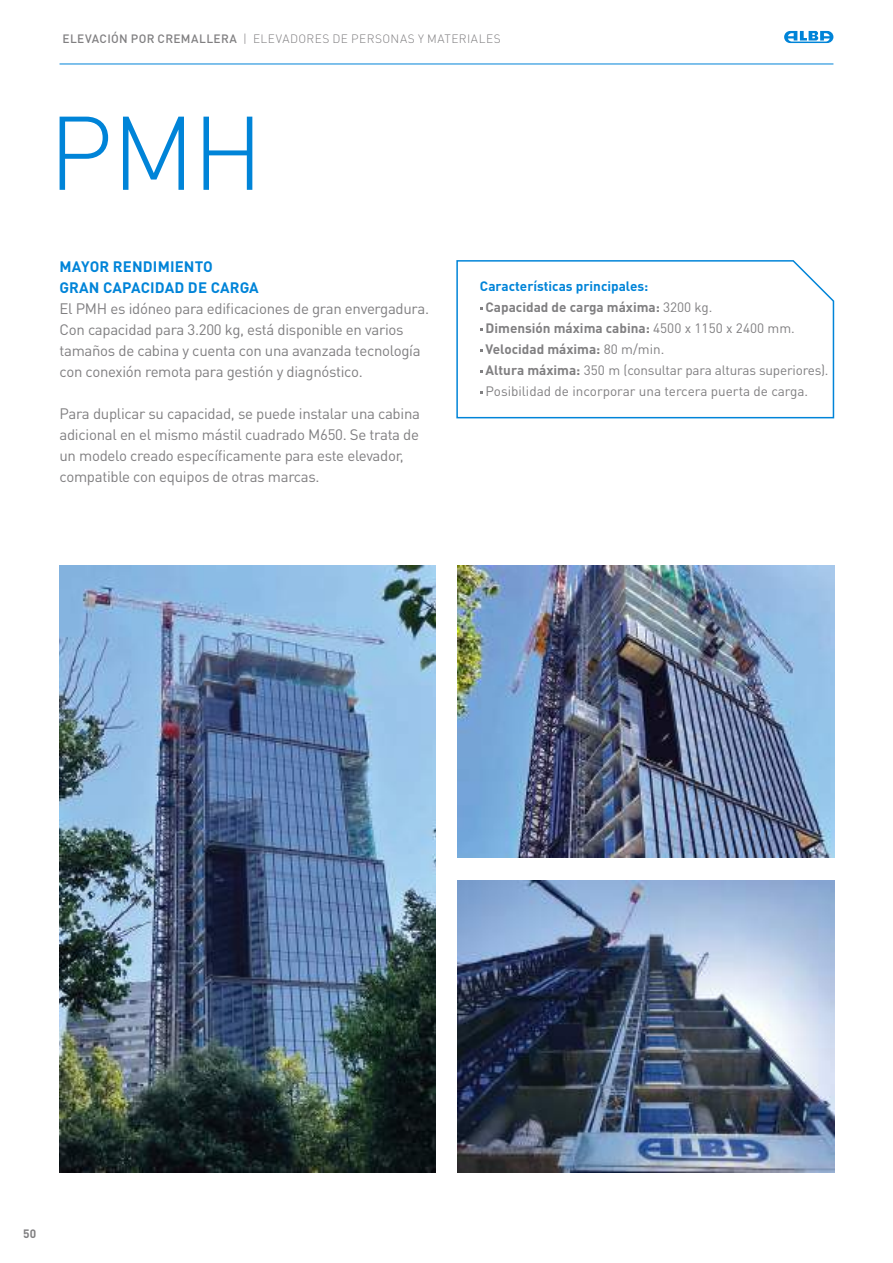
<style>
.page{position:relative;width:893px;height:1263px;background:#fff}
.page>*{position:absolute;margin:0;border:0;box-sizing:border-box;transform-origin:0 0}
.t1{font:300 102.75px "DIN Pro";color:#0084d8}
.t2{font:15px/21px "DIN Pro";letter-spacing:-.02em;color:#807f81}
.t3{font:700 15px/21px "DIN Pro";letter-spacing:.01em;color:#0084d8}
.t4{font:13.5px/21px "DIN Pro";letter-spacing:-.01em;color:#807f81}
.t5{font:300 12px "DIN Pro";letter-spacing:.04em;color:#807f81}
.t6{font:700 12px "DIN Pro";color:#807f81}
.s1{font-weight:500}
.s2{font-weight:700;color:#0084d8}
.s3{font-weight:700}
</style>
<div class="page">
<svg style="left:456px;top:260px;width:379px;height:159px"></svg>
<hr style="left:60px;top:64px;width:773px;height:1px;background:#0084d8">
<svg style="left:784px;top:31px;width:49px;height:12px"></svg>
<img style="left:60px;top:566px;width:376px;height:606px">
<img style="left:458px;top:566px;width:376px;height:291px">
<img style="left:458px;top:880px;width:376px;height:292px">
<p class="t5" style="left:63px;top:31px;width:440px"><span class="s1">ELEVACIÓN POR CREMALLERA</span> | ELEVADORES DE PERSONAS Y MATERIALES</p>
<h1 class="t1" style="left:48px;top:83px;width:217px">PMH</h1>
<p class="t3" style="left:60px;top:255px;width:201px">MAYOR RENDIMIENTO<br>GRAN CAPACIDAD DE CARGA</p>
<p class="t2" style="left:60px;top:297px;width:371px">El PMH es idóneo para edificaciones de gran envergadura.<br>Con capacidad para 3.200 kg, está disponible en varios tamaños de cabina y cuenta con una avanzada tecnología con conexión remota para gestión y diagnóstico.</p>
<p class="t2" style="left:60px;top:402px;width:362px">Para duplicar su capacidad, se puede instalar una cabina adicional en el mismo mástil cuadrado M650. Se trata de un modelo creado específicamente para este elevador, compatible con equipos de otras marcas.</p>
<p class="t4" style="left:486px;top:275px;width:345px;text-indent:-6px"><span class="s2">Características principales:<br></span><span class="s3">Capacidad de carga máxima:</span> 3200 kg.<br><span class="s3">Dimensión máxima cabina:</span> 4500 x 1150 x 2400 mm.<br><span class="s3">Velocidad máxima:</span> 80 m/min.<br><span class="s3">Altura máxima:</span> 350 m (consultar para alturas superiores).<br>Posibilidad de incorporar una tercera puerta de carga.</p>
<p class="t6" style="left:23px;top:1225px;width:15px">50</p>
</div>
